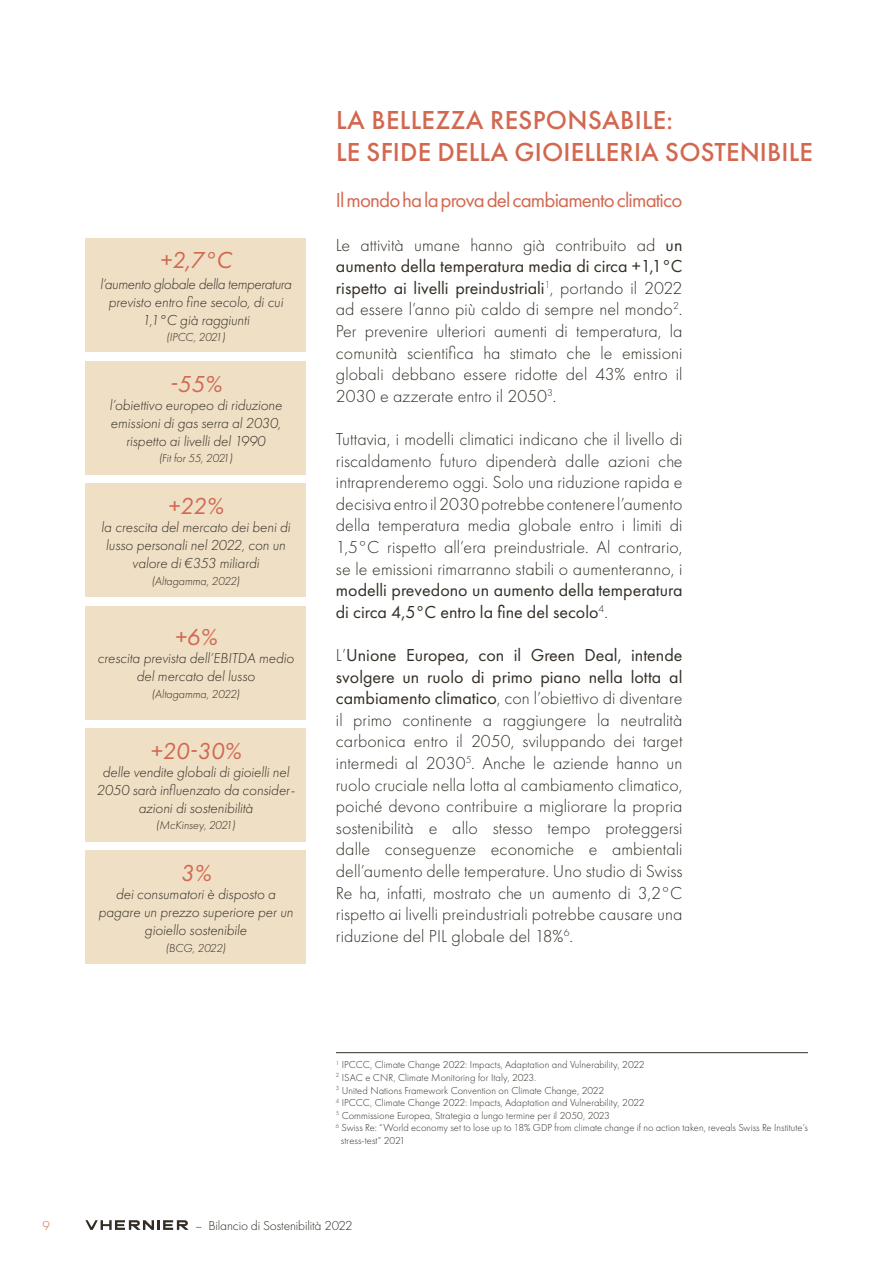
<style>
.page{position:relative;width:893px;height:1263px;background:#fff}
.page>*{position:absolute;margin:0;border:0;box-sizing:border-box;transform-origin:0 0}
.t1{font:500 27px "Futura PT";letter-spacing:.005em;color:#d26850}
.t2{font:italic 24px "Futura PT";color:#d26850}
.t3{font:21px "Futura PT";letter-spacing:-.04em;color:#d26850}
.t4{font:300 18px/21.6px "Futura PT";letter-spacing:.005em;color:#332d25;text-align:justify}
.t5{font:italic 300 15px/18px "Futura PT";letter-spacing:-.005em;color:#332d25;text-align:center}
.t6{font:italic 300 15px "Futura PT";letter-spacing:-.025em;color:#332d25}
.t7{font:300 13.5px "Futura PT";letter-spacing:-.01em;color:#332d25}
.t8{font:300 13.5px "Futura PT";color:#d26850}
.t9{font:italic 300 12px "Futura PT";letter-spacing:-.005em;color:#332d25}
.t10{font:300 10.5px "Futura PT";letter-spacing:.005em;color:#332d25}
.s1{font-weight:400}
</style>
<div class="page">
<hr style="left:336px;top:1052px;width:472px;height:1px;background:#332d25">
<div style="left:85px;top:239px;width:221px;height:113px;background:#efdfc5"></div>
<div style="left:85px;top:484px;width:221px;height:113px;background:#efdfc5"></div>
<div style="left:85px;top:728px;width:221px;height:113px;background:#efdfc5"></div>
<div style="left:85px;top:361px;width:221px;height:113px;background:#efdfc5"></div>
<div style="left:85px;top:606px;width:221px;height:113px;background:#efdfc5"></div>
<div style="left:85px;top:851px;width:221px;height:113px;background:#efdfc5"></div>
<svg style="left:85px;top:1220px;width:104px;height:10px"></svg>
<p class="t2" style="left:160px;top:245px;width:74px">+2,7°C</p>
<p class="t6" style="left:100px;top:275px;width:193px">l’aumento globale della temperatura</p>
<p class="t5" style="left:108px;top:293px;width:176px">previsto entro fine secolo, di cui<br>1,1°C già raggiunti</p>
<p class="t9" style="left:166px;top:330px;width:61px">(IPCC, 2021)</p>
<p class="t2" style="left:170px;top:369px;width:54px">-55%</p>
<p class="t5" style="left:109px;top:396px;width:174px">l’obiettivo europeo di riduzione emissioni di gas serra al 2030, rispetto ai livelli del 1990</p>
<p class="t9" style="left:159px;top:451px;width:76px">(Fit for 55, 2021)</p>
<p class="t2" style="left:168px;top:492px;width:57px">+22%</p>
<p class="t5" style="left:101px;top:518px;width:190px">la crescita del mercato dei beni di lusso personali nel 2022, con un valore di €353 miliardi</p>
<p class="t9" style="left:152px;top:574px;width:90px">(Altagamma, 2022)</p>
<p class="t2" style="left:174px;top:623px;width:44px">+6%</p>
<p class="t5" style="left:97px;top:649px;width:198px">crescita prevista dell’EBITDA medio del mercato del lusso</p>
<p class="t9" style="left:152px;top:687px;width:90px">(Altagamma, 2022)</p>
<p class="t2" style="left:150px;top:737px;width:93px">+20-30%</p>
<p class="t5" style="left:97px;top:763px;width:200px">delle vendite globali di gioielli nel<br>2050 sarà influenzato da consider&shy;azioni di sostenibilità</p>
<p class="t9" style="left:156px;top:818px;width:81px">(McKinsey, 2021)</p>
<p class="t2" style="left:180px;top:859px;width:32px">3%</p>
<p class="t5" style="left:98px;top:885px;width:196px">dei consumatori è disposto a pagare un prezzo superiore per un gioiello sostenibile</p>
<p class="t9" style="left:166px;top:941px;width:62px">(BCG, 2022)</p>
<p class="t1" style="left:336px;top:104px;width:338px">LA BELLEZZA RESPONSABILE:</p>
<p class="t1" style="left:336px;top:136px;width:478px">LE SFIDE DELLA GIOIELLERIA SOSTENIBILE</p>
<p class="t3" style="left:336px;top:188px;width:348px">Il mondo ha la prova del cambiamento climatico</p>
<p class="t4" style="left:336px;top:234px;width:348px">Le attività umane hanno già contribuito ad <span class="s1">un aumento della temperatura media di circa +1,1°C rispetto ai livelli preindustriali</span><sup>1</sup>, portando il 2022 ad essere l’anno più caldo di sempre nel mondo<sup>2</sup>.<br>Per prevenire ulteriori aumenti di temperatura, la comunità scientifica ha stimato che le emissioni globali debbano essere ridotte del 43% entro il 2030 e azzerate entro il 2050<sup>3</sup>.</p>
<p class="t4" style="left:336px;top:428px;width:348px">Tuttavia, i modelli climatici indicano che il livello di riscaldamento futuro dipenderà dalle azioni che intraprenderemo oggi. Solo una riduzione rapida e decisiva entro il 2030 potrebbe contenere l’aumento della temperatura media globale entro i limiti di 1,5°C rispetto all’era preindustriale. Al contrario, se le emissioni rimarranno stabili o aumenteranno, i <span class="s1">modelli prevedono un aumento della temperatura di circa 4,5°C entro la fine del secolo</span><sup>4</sup>.</p>
<p class="t4" style="left:336px;top:644px;width:348px">L’<span class="s1">Unione Europea, con il Green Deal, intende svolgere un ruolo di primo piano nella lotta al cambiamento climatico</span>, con l’obiettivo di diventare il primo continente a raggiungere la neutralità carbonica entro il 2050, sviluppando dei target intermedi al 2030<sup>5</sup>. Anche le aziende hanno un ruolo cruciale nella lotta al cambiamento climatico, poiché devono contribuire a migliorare la propria sostenibilità e allo stesso tempo proteggersi dalle conseguenze economiche e ambientali dell’aumento delle temperature. Uno studio di Swiss Re ha, infatti, mostrato che un aumento di 3,2°C rispetto ai livelli preindustriali potrebbe causare una riduzione del PIL globale del 18%<sup>6</sup>.</p>
<p class="t10" style="left:336px;top:1059px;width:310px"><sup>1</sup> IPCCC, Climate Change 2022: Impacts, Adaptation and Vulnerability, 2022</p>
<p class="t10" style="left:336px;top:1071px;width:202px"><sup>2</sup> ISAC e CNR, Climate Monitoring for Italy, 2023.</p>
<p class="t10" style="left:336px;top:1084px;width:270px"><sup>3</sup> United Nations Framework Convention on Climate Change, 2022</p>
<p class="t10" style="left:336px;top:1097px;width:310px"><sup>4</sup> IPCCC, Climate Change 2022: Impacts, Adaptation and Vulnerability, 2022</p>
<p class="t10" style="left:336px;top:1109px;width:275px"><sup>5</sup> Commissione Europea, Strategia a lungo termine per il 2050, 2023</p>
<p class="t10" style="left:336px;top:1122px;width:474px"><sup>6</sup> Swiss Re: “World economy set to lose up to 18% GDP from climate change if no action taken, reveals Swiss Re Institute’s</p>
<p class="t10" style="left:341px;top:1134px;width:66px">stress-test” 2021</p>
<p class="t8" style="left:43px;top:1218px;width:9px">9</p>
<p class="t7" style="left:195px;top:1218px;width:159px">– Bilancio di Sostenibilità 2022</p>
</div>
